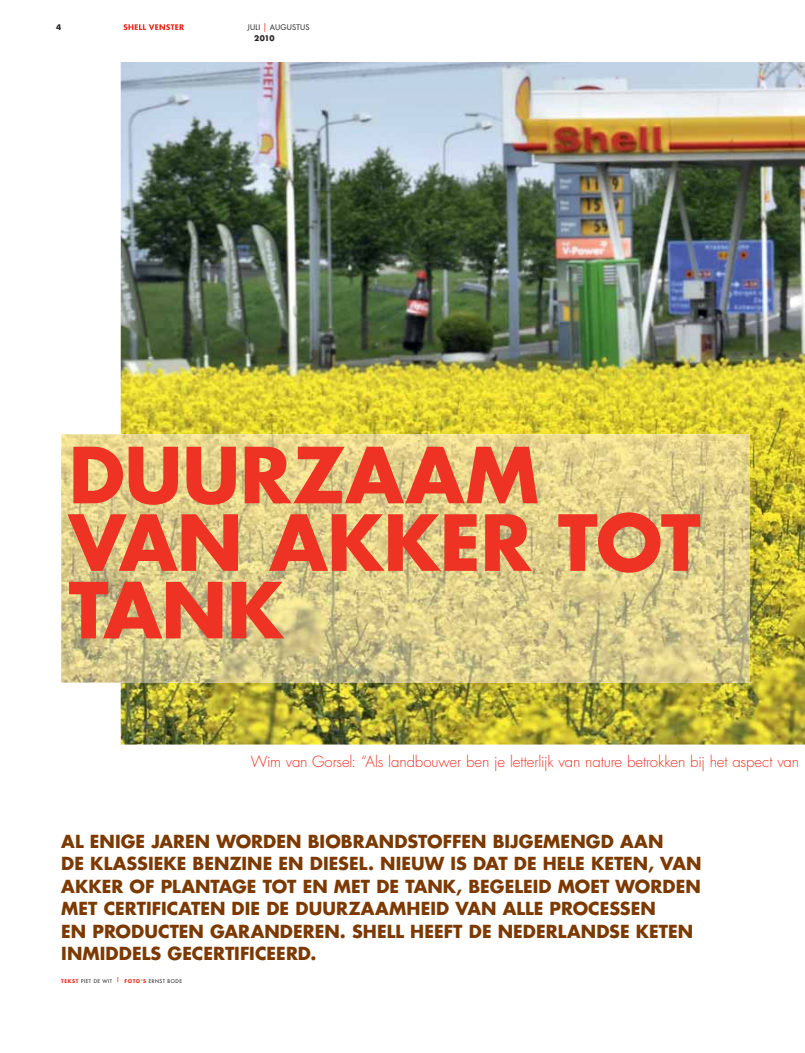
<style>
.page{position:relative;width:805px;height:1053px;background:#fff}
.page>*{position:absolute;margin:0;border:0;box-sizing:border-box;transform-origin:0 0}
.t1{font:700 17.5px/22.5px "Futura";letter-spacing:.005em;color:#7c3900}
.t2{font:300 15px "Futura";letter-spacing:-.01em;color:#ee3224}
.t3{font:7.5px/11.1px "Futura";letter-spacing:.025em;color:#231f20}
.t4{font:700 7.5px "Futura";color:#231f20}
.t5{font:5px "Futura";letter-spacing:.11em;color:#231f20}
.s1{font-size:8.75px;color:#ee3224}
.s2{font-weight:700}
.s3{font-weight:700;color:#ee3224}
</style>
<div class="page">
<svg style="left:123px;top:24px;width:61px;height:6px"></svg>
<img style="left:121px;top:62px;width:684px;height:682px">
<img style="left:61px;top:434px;width:689px;height:248px">
<svg style="left:69px;top:581px;width:215px;height:57px;background:#e27250"></svg>
<svg style="left:67px;top:512px;width:633px;height:60px;background:#e48057"></svg>
<svg style="left:73px;top:446px;width:464px;height:58px;background:#e97851"></svg>
<p class="t4" style="left:56px;top:24px;width:7px">4</p>
<p class="t3" style="left:254px;top:23px;width:57px;text-indent:-7px">JULI <span class="s1">|</span> AUGUSTUS<br><span class="s2">2010</span></p>
<p class="t2" style="left:251px;top:754px;width:549px">Wim van Gorsel: “Als landbouwer ben je letterlijk van nature betrokken bij het aspect van</p>
<p class="t1" style="left:61px;top:831px;width:641px">AL ENIGE JAREN WORDEN BIOBRANDSTOFFEN BIJGEMENGD AAN<br>DE KLASSIEKE BENZINE EN DIESEL. NIEUW IS DAT DE HELE KETEN, VAN AKKER OF PLANTAGE TOT EN MET DE TANK, BEGELEID MOET WORDEN MET CERTIFICATEN DIE DE DUURZAAMHEID VAN ALLE PROCESSEN<br>EN PRODUCTEN GARANDEREN. SHELL HEEFT DE NEDERLANDSE KETEN INMIDDELS GECERTIFICEERD.</p>
<p class="t5" style="left:61px;top:978px;width:122px"><span class="s3">TEKST</span> PIET DE WIT <sup>|</sup> <span class="s3">FOTO’S</span> ERNST BODE</p>
</div>
